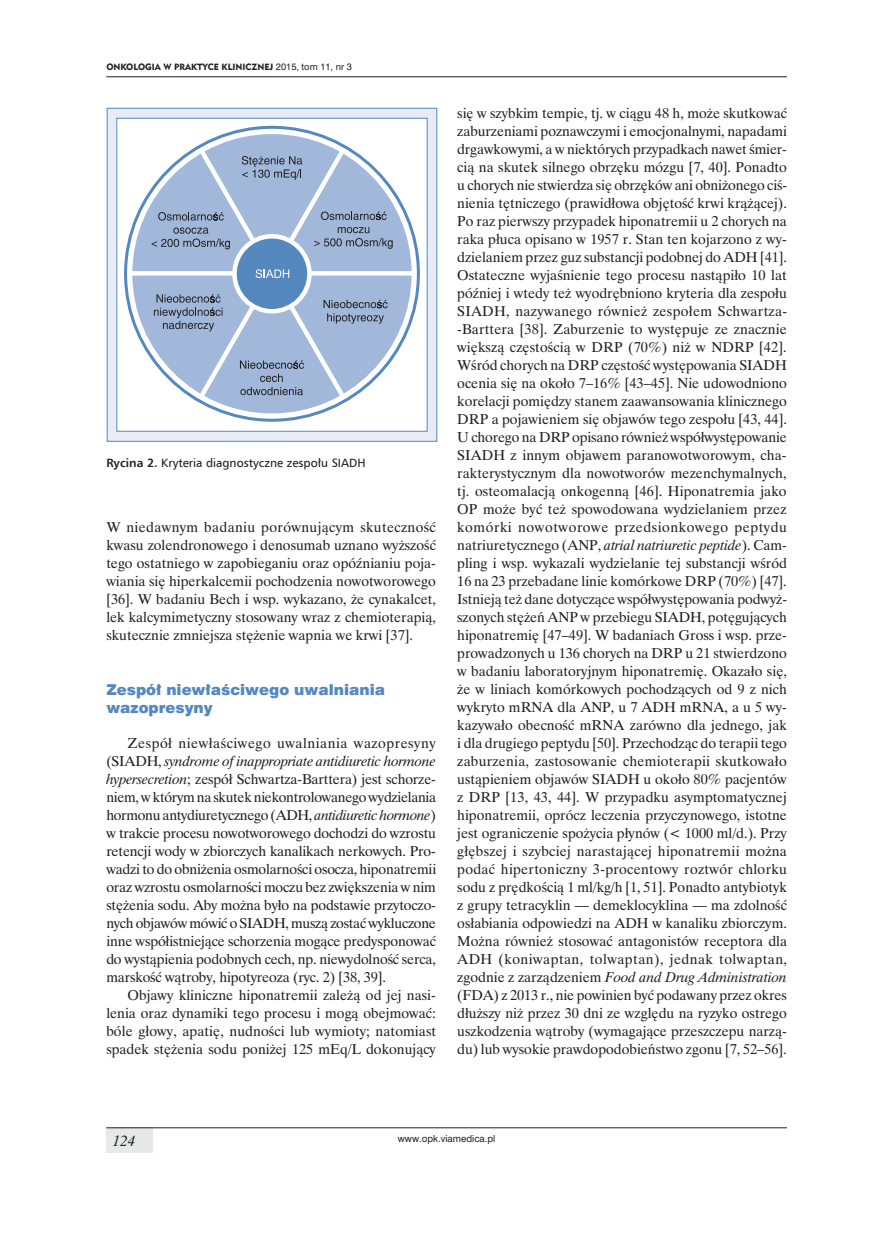
<style>
.page{position:relative;width:872px;height:1234px;background:#fff}
.page>*{position:absolute;margin:0;border:0;box-sizing:border-box;transform-origin:0 0}
.t1{font:15px/18px "Swis 721 Blk EU";color:#5488bf}
.t2{font:italic 15px "Time Ibis EE";color:#231f20}
.t3{font:14.25px/18px "Time Ibis EE";color:#231f20;text-align:justify}
.t4{font:12px "Humnst 777 EU";color:#231f20}
.t5{font:9px "Geometric 415 Blk EU";color:#231f20}
.t6{font:9px "Swis 721 PL";color:#231f20}
.s1{font-family:"Swis 721 PL";font-size:8.7px}
.s2{font-weight:700}
.s3{font-style:italic}
</style>
<div class="page">
<div style="left:106px;top:1127px;width:47px;height:25px;background:#e7e8e8"></div>
<hr style="left:106px;top:76px;width:681px;height:1px;background:#231f20">
<hr style="left:106px;top:1127px;width:681px;height:1px;background:#231f20">
<div style="left:107px;top:108px;width:330px;height:333px;background:#e8ecf6"></div>
<div style="left:107px;top:108px;width:330px;height:333px;border:1px solid #5488bf"></div>
<div style="left:117px;top:118px;width:310px;height:313px;background:#fff"></div>
<div style="left:116px;top:118px;width:311px;height:313px;border:1px solid #5488bf"></div>
<svg style="left:130px;top:132px;width:284px;height:283px;fill:#a1b8db"></svg>
<hr style="left:131px;top:271px;width:282px;height:4px;background:#fff">
<svg style="left:152px;top:145px;width:241px;height:257px"></svg>
<p class="t5" style="left:106px;top:61px;width:247px">ONKOLOGIA W PRAKTYCE KLINICZNEJ <span class="s1">2015, tom 11, nr 3</span></p>
<p class="t4" style="left:106px;top:455px;width:261px"><span class="s2">Rycina 2.</span> Kryteria diagnostyczne zespołu SIADH</p>
<p class="t3" style="left:106px;top:518px;width:331px">W niedawnym badaniu porównującym skuteczność kwasu zolendronowego i denosumab uznano wyższość tego ostatniego w zapobieganiu oraz opóźnianiu poja&shy;wiania się hiperkalcemii pochodzenia nowotworowego [36]. W badaniu Bech i wsp. wykazano, że cynakalcet, lek kalcymimetyczny stosowany wraz z chemioterapią, skutecznie zmniejsza stężenie wapnia we krwi [37].</p>
<p class="t1" style="left:106px;top:680px;width:280px">Zespół niewłaściwego uwalniania wazopresyny</p>
<p class="t3" style="left:106px;top:734px;width:331px;text-indent:21px">Zespół niewłaściwego uwalniania wazopresyny (SIADH, <span class="s3">syndrome of inappropriate antidiuretic hormone hypersecretion</span>; zespół Schwartza-Barttera) jest schorze&shy;niem, w którym na skutek niekontrolowanego wydzielania hormonu antydiuretycznego (ADH, <span class="s3">antidiuretic hormone</span>) w trakcie procesu nowotworowego dochodzi do wzrostu retencji wody w zbiorczych kanalikach nerkowych. Pro&shy;wadzi to do obniżenia osmolarności osocza, hiponatremii oraz wzrostu osmolarności moczu bez zwiększenia w nim stężenia sodu. Aby można było na podstawie przytoczo&shy;nych objawów mówić o SIADH, muszą zostać wykluczone inne współistniejące schorzenia mogące predysponować do wystąpienia podobnych cech, np. niewydolność serca, marskość wątroby, hipotyreoza (ryc. 2) [38, 39].</p>
<p class="t3" style="left:106px;top:985px;width:331px;text-indent:21px">Objawy kliniczne hiponatremii zależą od jej nasi&shy;lenia oraz dynamiki tego procesu i mogą obejmować: bóle głowy, apatię, nudności lub wymioty; natomiast spadek stężenia sodu poniżej 125 mEq/L dokonujący</p>
<p class="t3" style="left:457px;top:103px;width:331px">się w szybkim tempie, tj. w ciągu 48 h, może skutkować zaburzeniami poznawczymi i emocjonalnymi, napadami drgawkowymi, a w niektórych przypadkach nawet śmier&shy;cią na skutek silnego obrzęku mózgu [7, 40]. Ponadto u chorych nie stwierdza się obrzęków ani obniżonego ciś&shy;nienia tętniczego (prawidłowa objętość krwi krążącej).<br>Po raz pierwszy przypadek hiponatremii u 2 chorych na raka płuca opisano w 1957 r. Stan ten kojarzono z wy&shy;dzielaniem przez guz substancji podobnej do ADH [41].<br>Ostateczne wyjaśnienie tego procesu nastąpiło 10 lat później i wtedy też wyodrębniono kryteria dla zespołu SIADH, nazywanego również zespołem Schwartza--Barttera [38]. Zaburzenie to występuje ze znacznie większą częstością w DRP (70%) niż w NDRP [42].<br>Wśród chorych na DRP częstość występowania SIADH ocenia się na około 7–16% [43–45]. Nie udowodniono korelacji pomiędzy stanem zaawansowania klinicznego DRP a pojawieniem się objawów tego zespołu [43, 44].<br>U chorego na DRP opisano również współwystępowanie SIADH z innym objawem paranowotworowym, cha&shy;rakterystycznym dla nowotworów mezenchymalnych, tj. osteomalacją onkogenną [46]. Hiponatremia jako OP może być też spowodowana wydzielaniem przez komórki nowotworowe przedsionkowego peptydu natriuretycznego (ANP, <span class="s3">atrial natriuretic peptide</span>). Cam&shy;pling i wsp. wykazali wydzielanie tej substancji wśród 16 na 23 przebadane linie komórkowe DRP (70%) [47].<br>Istnieją też dane dotyczące współwystępowania podwyż&shy;szonych stężeń ANP w przebiegu SIADH, potęgujących hiponatremię [47–49]. W badaniach Gross i wsp. prze&shy;prowadzonych u 136 chorych na DRP u 21 stwierdzono w badaniu laboratoryjnym hiponatremię. Okazało się, że w liniach komórkowych pochodzących od 9 z nich wykryto mRNA dla ANP, u 7 ADH mRNA, a u 5 wy&shy;kazywało obecność mRNA zarówno dla jednego, jak i dla drugiego peptydu [50]. Przechodząc do terapii tego zaburzenia, zastosowanie chemioterapii skutkowało ustąpieniem objawów SIADH u około 80% pacjentów z DRP [13, 43, 44]. W przypadku asymptomatycznej hiponatremii, oprócz leczenia przyczynowego, istotne jest ograniczenie spożycia płynów (&lt; 1000 ml/d.). Przy głębszej i szybciej narastającej hiponatremii można podać hipertoniczny 3-procentowy roztwór chlorku sodu z prędkością 1 ml/kg/h [1, 51]. Ponadto antybiotyk z grupy tetracyklin — demeklocyklina — ma zdolność osłabiania odpowiedzi na ADH w kanaliku zbiorczym.<br>Można również stosować antagonistów receptora dla ADH (koniwaptan, tolwaptan), jednak tolwaptan, zgodnie z zarządzeniem <span class="s3">Food and Drug Administration </span>(FDA) z 2013 r., nie powinien być podawany przez okres dłuższy niż przez 30 dni ze względu na ryzyko ostrego uszkodzenia wątroby (wymagające przeszczepu narzą&shy;du) lub wysokie prawdopodobieństwo zgonu [7, 52–56].</p>
<p class="t2" style="left:113px;top:1131px;width:24px">124</p>
<p class="t6" style="left:398px;top:1132px;width:99px">www.opk.viamedica.pl</p>
</div>
